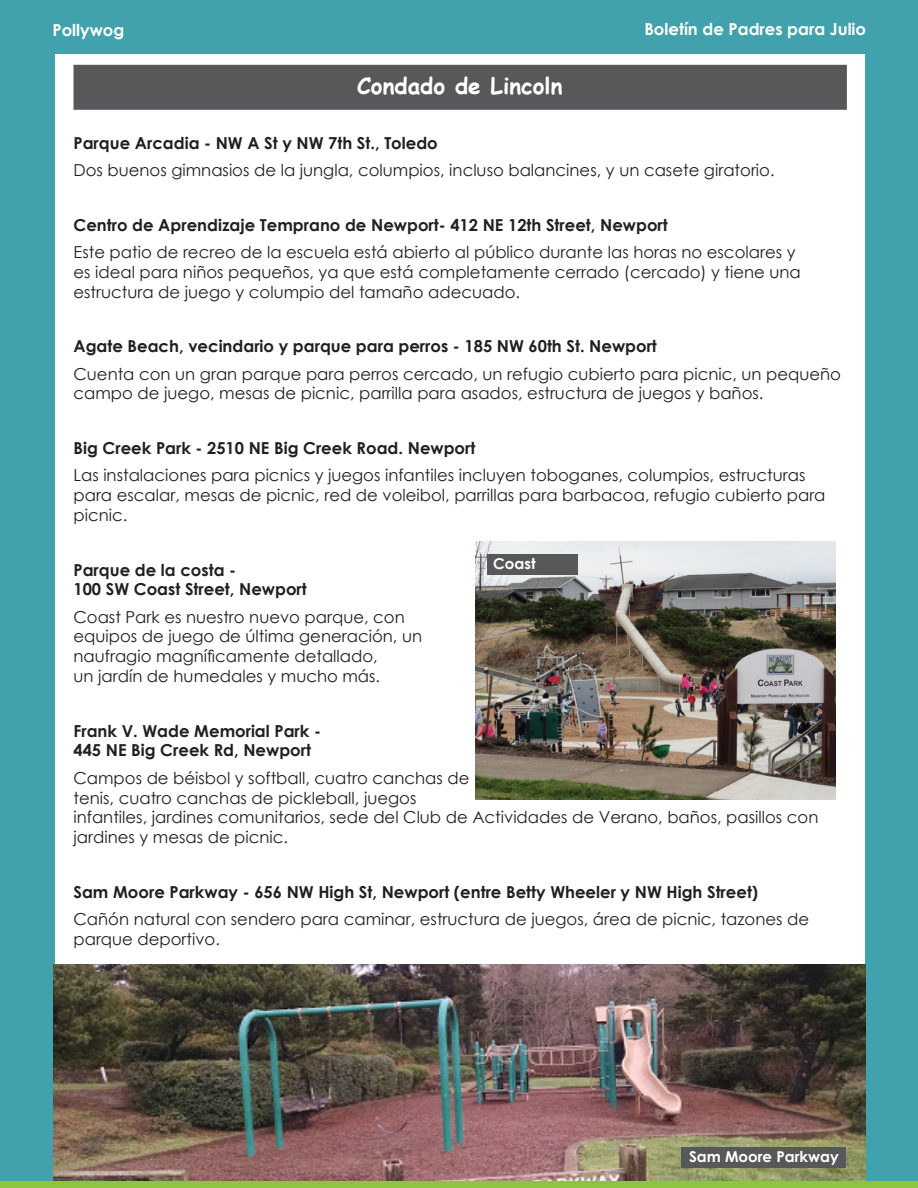
<style>
.page{position:relative;width:918px;height:1188px;background:#41a1ac}
.page>*{position:absolute;margin:0;border:0;box-sizing:border-box;transform-origin:0 0}
.t1{font:700 22.5px "Comic Sans MS";color:#fff}
.t2{font:16.5px/19.8px "Century Gothic";color:#231f20}
.t3{font:700 16.5px/19.8px "Century Gothic";color:#231f20}
.t4{font:700 16.5px "Century Gothic";color:#fff}
.t5{font:700 15px "Century Gothic";color:#fff}
</style>
<div class="page">
<div style="left:55px;top:54px;width:810px;height:1128px;background:#fff"></div>
<div style="left:0;top:1182px;width:917px;height:6px;background:#8bc63e"></div>
<div style="left:74px;top:65px;width:773px;height:45px;background:#57585a"></div>
<img style="left:475px;top:542px;width:360px;height:257px">
<div style="left:488px;top:554px;width:90px;height:21px;background:#57585a"></div>
<img style="left:54px;top:965px;width:811px;height:216px">
<div style="left:681px;top:1148px;width:165px;height:20px;background:#57585a"></div>
<p class="t4" style="left:52px;top:18px;width:73px">Pollywog</p>
<p class="t4" style="left:644px;top:17px;width:223px">Boletín de Padres para Julio</p>
<p class="t1" style="left:357px;top:70px;width:207px">Condado de Lincoln</p>
<p class="t3" style="left:74px;top:132px;width:366px">Parque Arcadia - NW A St y NW 7th St., Toledo</p>
<p class="t2" style="left:74px;top:160px;width:703px">Dos buenos gimnasios de la jungla, columpios, incluso balancines, y un casete giratorio.</p>
<p class="t3" style="left:74px;top:214px;width:596px">Centro de Aprendizaje Temprano de Newport- 412 NE 12th Street, Newport</p>
<p class="t2" style="left:74px;top:242px;width:729px">Este patio de recreo de la escuela está abierto al público durante las horas no escolares y es ideal para niños pequeños, ya que está completamente cerrado (cercado) y tiene una estructura de juego y columpio del tamaño adecuado.</p>
<p class="t3" style="left:74px;top:336px;width:585px">Agate Beach, vecindario y parque para perros - 185 NW 60th St. Newport</p>
<p class="t2" style="left:74px;top:364px;width:769px">Cuenta con un gran parque para perros cercado, un refugio cubierto para picnic, un pequeño campo de juego, mesas de picnic, parrilla para asados, estructura de juegos y baños.</p>
<p class="t3" style="left:74px;top:437px;width:403px">Big Creek Park - 2510 NE Big Creek Road. Newport</p>
<p class="t2" style="left:74px;top:465px;width:754px">Las instalaciones para picnics y juegos infantiles incluyen toboganes, columpios, estructuras para escalar, mesas de picnic, red de voleibol, parrillas para barbacoa, refugio cubierto para picnic.</p>
<p class="t3" style="left:74px;top:559px;width:235px">Parque de la costa -<br>100 SW Coast Street, Newport</p>
<p class="t2" style="left:74px;top:607px;width:350px">Coast Park es nuestro nuevo parque, con equipos de juego de última generación, un naufragio magníficamente detallado,<br>un jardín de humedales y mucho más.</p>
<p class="t3" style="left:74px;top:720px;width:249px">Frank V. Wade Memorial Park -<br>445 NE Big Creek Rd, Newport</p>
<p class="t2" style="left:74px;top:768px;width:746px">Campos de béisbol y softball, cuatro canchas de<br>tenis, cuatro canchas de pickleball, juegos<br>infantiles, jardines comunitarios, sede del Club de Actividades de Verano, baños, pasillos con jardines y mesas de picnic.</p>
<p class="t3" style="left:74px;top:881px;width:686px">Sam Moore Parkway - 656 NW High St, Newport (entre Betty Wheeler y NW High Street)</p>
<p class="t2" style="left:74px;top:909px;width:737px">Cañón natural con sendero para caminar, estructura de juegos, área de picnic, tazones de parque deportivo.</p>
<p class="t5" style="left:493px;top:552px;width:44px">Coast</p>
<p class="t5" style="left:689px;top:1145px;width:151px">Sam Moore Parkway</p>
</div>
